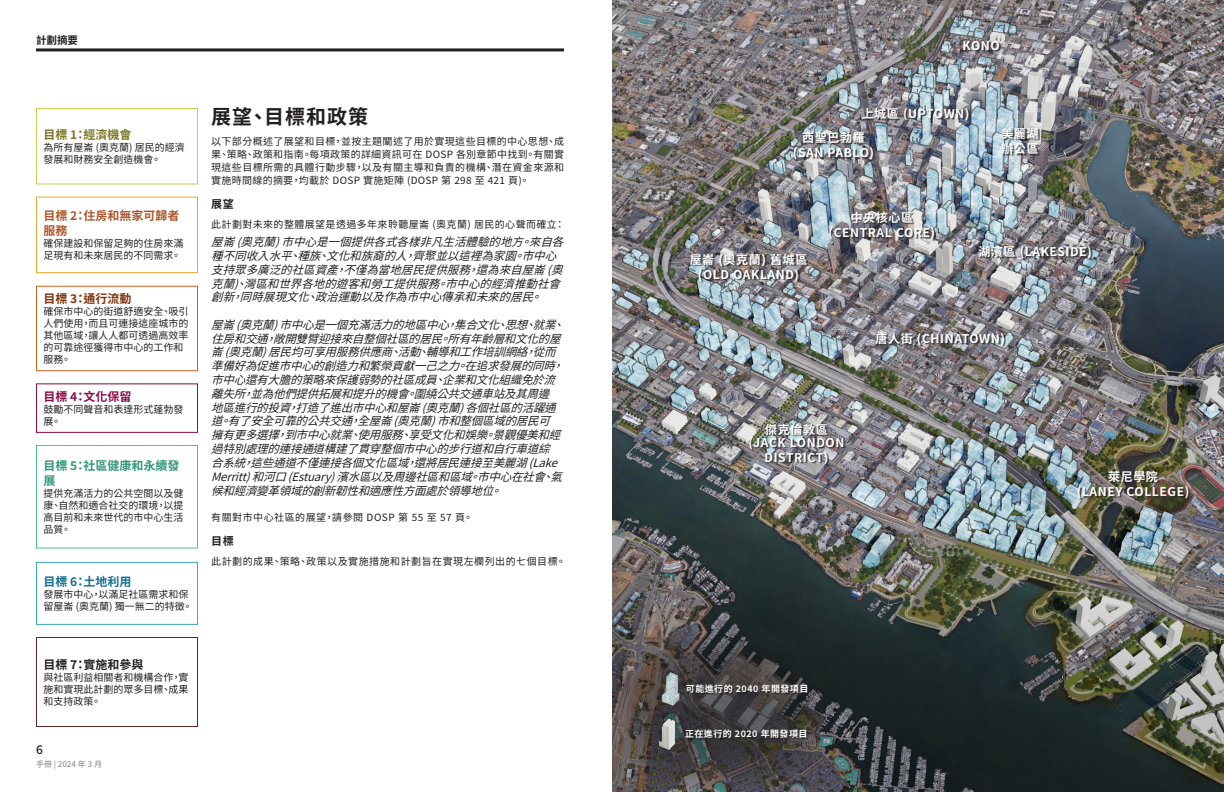
<style>
.page{position:relative;width:1224px;height:792px;background:#fff}
.page>*{position:absolute;margin:0;border:0;box-sizing:border-box;transform-origin:0 0}
.VA_Body_Text{font:700 20px "Noto Sans TC";letter-spacing:.05em;color:#231f20}
.VA_Body_Text-2{font:700 12px/13px "Noto Sans TC";letter-spacing:.05em;color:#fff;text-align:center}
.t1{font:700 12px/14.4px "Noto Sans TC";color:#ac5830}
.t2{font:700 12px/14.4px "Noto Sans TC";color:#33967a}
.t3{font:700 12px "Noto Sans TC";color:#231f20}
.t4{font:700 12px "Noto Sans TC";color:#7b7622}
.t5{font:700 12px "Noto Sans TC";color:#8a0a47}
.t6{font:700 12px "Noto Sans TC";color:#7b340d}
.t7{font:700 12px "Noto Sans TC";color:#146e8c}
.t8{font:500 12px "Noto Sans TC";color:#231f20}
.t9{font:italic 11.5px/13.9px "Noto Sans TC";color:#231f20}
.VA_Body_Text-3{font:700 11px "Noto Sans TC";color:#231f20}
.t10{font:700 10.5px "Noto Sans TC";color:#231f20}
.VA_Body_Text-4{font:10px/12px "Noto Sans TC";color:#231f20}
.VA_Body_Text-5{font:10px "Noto Sans TC";letter-spacing:.05em;color:#231f20}
.VA_Body_Text-6{font:10px "Noto Sans TC";letter-spacing:.04em;color:#231f20}
.VA_Body_Text-7{font:700 9px "Noto Sans TC";letter-spacing:.05em;color:#fff}
.t11{font:500 8px "Noto Sans TC";color:#939598}
</style>
<div class="page">
<hr style="left:36px;top:48px;width:528px;height:3px;background:#231f20">
<div style="left:610px;top:0;width:614px;height:792px;background:#fff;opacity:.27"></div>
<svg style="left:612px;top:631px;width:224px;height:160px;background:#444242"></svg>
<div style="left:750px;top:424px;width:95px;height:42px;background:#231f20;opacity:.75"></div>
<div style="left:691px;top:254px;width:118px;height:29px;background:#231f20;opacity:.75"></div>
<div style="left:1079px;top:471px;width:111px;height:29px;background:#231f20;opacity:.75"></div>
<div style="left:877px;top:334px;width:129px;height:14px;background:#231f20;opacity:.75"></div>
<div style="left:830px;top:212px;width:106px;height:30px;background:#231f20;opacity:.75"></div>
<div style="left:1002px;top:128px;width:38px;height:28px;background:#231f20;opacity:.75"></div>
<div style="left:863px;top:108px;width:108px;height:15px;background:#231f20;opacity:.75"></div>
<div style="left:964px;top:41px;width:37px;height:11px;background:#231f20;opacity:.75"></div>
<div style="left:979px;top:246px;width:114px;height:15px;background:#231f20;opacity:.75"></div>
<div style="left:795px;top:132px;width:80px;height:30px;background:#231f20;opacity:.75"></div>
<div style="left:36px;top:197px;width:162px;height:76px;border:1px solid #eea92d"></div>
<div style="left:36px;top:108px;width:162px;height:76px;border:1px solid #cbcc4a"></div>
<div style="left:36px;top:383px;width:162px;height:50px;border:1px solid #8a0a47"></div>
<div style="left:36px;top:286px;width:162px;height:85px;border:1px solid #c8641e"></div>
<div style="left:36px;top:445px;width:162px;height:103px;border:1px solid #50bf94"></div>
<div style="left:36px;top:562px;width:162px;height:63px;border:1px solid #3aa9ba"></div>
<div style="left:36px;top:637px;width:162px;height:90px;border:1px solid #632423"></div>
<img style="left:657px;top:719px;width:21px;height:34px">
<img style="left:657px;top:670px;width:27px;height:39px">
<div style="left:687px;top:685px;width:122px;height:10px;background:#231f20;opacity:.75"></div>
<div style="left:686px;top:730px;width:122px;height:10px;background:#231f20;opacity:.75"></div>
<p class="t10" style="left:36px;top:35px;width:43px">計劃摘要</p>
<p class="t4" style="left:44px;top:128px;width:89px">目標 1：經濟機會</p>
<p class="VA_Body_Text-4" style="left:44px;top:142px;width:143px">為所有屋崙 (奧克蘭) 居民的經濟發展和財務安全創造機會。</p>
<p class="t1" style="left:44px;top:209px;width:137px">目標 2：住房和無家可歸者服務</p>
<p class="VA_Body_Text-4" style="left:44px;top:237px;width:142px">確保建設和保留足夠的住房來滿足現有和未來居民的不同需求。</p>
<p class="t6" style="left:44px;top:292px;width:89px">目標 3：通行流動</p>
<p class="VA_Body_Text-4" style="left:44px;top:306px;width:147px">確保市中心的街道舒適安全、吸引人們使用，而且可連接這座城市的其他區域，讓人人都可透過高效率的可靠途徑獲得市中心的工作和服務。</p>
<p class="t5" style="left:44px;top:390px;width:89px">目標 4：文化保留</p>
<p class="VA_Body_Text-4" style="left:44px;top:403px;width:142px">鼓勵不同聲音和表達形式蓬勃發展。</p>
<p class="t2" style="left:44px;top:459px;width:137px">目標 5：社區健康和永續發展</p>
<p class="VA_Body_Text-4" style="left:44px;top:487px;width:142px;text-align:justify">提供充滿活力的公共空間以及健康、自然和適合社交的環境，以提高目前和未來世代的市中心生活品質。</p>
<p class="t7" style="left:44px;top:575px;width:89px">目標 6：土地利用</p>
<p class="VA_Body_Text-4" style="left:44px;top:589px;width:150px">發展市中心，以滿足社區需求和保留屋崙 (奧克蘭) 獨一無二的特徵。</p>
<p class="t3" style="left:44px;top:658px;width:101px">目標 7：實施和參與</p>
<p class="VA_Body_Text-4" style="left:44px;top:671px;width:147px;text-align:justify">與社區利益相關者和機構合作，實施和實現此計劃的眾多目標、成果和支持政策。</p>
<p class="t8" style="left:36px;top:743px;width:8px">6</p>
<p class="t11" style="left:36px;top:759px;width:68px">手冊 | 2024 年 3 月</p>
<p class="VA_Body_Text" style="left:211px;top:105px;width:159px">展望、目標和政策</p>
<p class="VA_Body_Text-4" style="left:211px;top:136px;width:354px;line-height:13px;text-align:justify">以下部分概述了展望和目標，並按主題闡述了用於實現這些目標的中心思想、成果、策略、政策和指南。每項政策的詳細資訊可在 DOSP 各別章節中找到。有關實現這些目標所需的具體行動步驟，以及有關主導和負責的機構、潛在資金來源和實施時間線的摘要，均載於 DOSP 實施矩陣 (DOSP 第 298 至 421 頁)。</p>
<p class="VA_Body_Text-3" style="left:211px;top:198px;width:24px">展望</p>
<p class="VA_Body_Text-6" style="left:211px;top:219px;width:355px">此計劃對未來的整體展望是透過多年來聆聽屋崙 (奧克蘭) 居民的心聲而確立：</p>
<p class="t9" style="left:211px;top:235px;width:362px">屋崙(奧克蘭)市中心是一個提供各式各樣非凡生活體驗的地方。來自各種不同收入水平、種族、文化和族裔的人，齊聚並以這裡為家園。市中心支持眾多廣泛的社區資產，不僅為當地居民提供服務，還為來自屋崙(奧克蘭)、灣區和世界各地的遊客和勞工提供服務。市中心的經濟推動社會創新，同時展現文化、政治運動以及作為市中心傳承和未來的居民。</p>
<p class="t9" style="left:211px;top:318px;width:363px">屋崙(奧克蘭)市中心是一個充滿活力的地區中心，集合文化、思想、就業、住房和交通，敞開雙臂迎接來自整個社區的居民。所有年齡層和文化的屋崙(奧克蘭)居民均可享用服務供應商、活動、輔導和工作培訓網絡，從而準備好為促進市中心的創造力和繁榮貢獻一己之力。在追求發展的同時，市中心還有大膽的策略來保護弱勢的社區成員、企業和文化組織免於流離失所，並為他們提供拓展和提升的機會。圍繞公共交通車站及其周邊地區進行的投資，打造了進出市中心和屋崙(奧克蘭)各個社區的活躍通道。有了安全可靠的公共交通，全屋崙(奧克蘭)市和整個區域的居民可擁有更多選擇，到市中心就業、使用服務、享受文化和娛樂。景觀優美和經過特別處理的連接通道構建了貫穿整個市中心的步行道和自行車道綜合系統，這些通道不僅連接各個文化區域，還將居民連接至美麗湖(Lake Merritt)和河口(Estuary)濱水區以及周邊社區和區域。市中心在社會、氣候和經濟變革領域的創新韌性和適應性方面處於領導地位。</p>
<p class="VA_Body_Text-5" style="left:211px;top:512px;width:264px">有關對市中心社區的展望，請參閱 DOSP 第 55 至 57 頁。</p>
<p class="VA_Body_Text-3" style="left:211px;top:535px;width:24px">目標</p>
<p class="VA_Body_Text-5" style="left:211px;top:556px;width:356px">此計劃的成果、策略、政策以及實施措施和計劃旨在實現左欄列出的七個目標。</p>
<p class="VA_Body_Text-2" style="left:963px;top:39px;width:39px">KONO</p>
<p class="VA_Body_Text-2" style="left:862px;top:107px;width:109px">上城區 (UPTOWN)</p>
<p class="VA_Body_Text-2" style="left:802px;top:131px;width:64px">西聖巴勃羅</p>
<p class="VA_Body_Text-2" style="left:793px;top:146px;width:83px">(SAN PABLO)</p>
<p class="VA_Body_Text-2" style="left:1001px;top:127px;width:39px">美麗湖</p>
<p class="VA_Body_Text-2" style="left:1001px;top:142px;width:39px">辦公區</p>
<p class="VA_Body_Text-2" style="left:690px;top:253px;width:119px">屋崙 (奧克蘭) 舊城區</p>
<p class="VA_Body_Text-2" style="left:698px;top:268px;width:103px">(OLD OAKLAND)</p>
<p class="VA_Body_Text-2" style="left:851px;top:212px;width:64px">中央核心區</p>
<p class="VA_Body_Text-2" style="left:829px;top:227px;width:108px">(CENTRAL CORE)</p>
<p class="VA_Body_Text-2" style="left:978px;top:245px;width:115px">湖濱區 (LAKESIDE)</p>
<p class="VA_Body_Text-2" style="left:749px;top:423px;width:97px">傑克倫敦區(JACK LONDON</p>
<p class="VA_Body_Text-2" style="left:765px;top:451px;width:65px">DISTRICT)</p>
<p class="VA_Body_Text-2" style="left:876px;top:333px;width:131px">唐人街 (CHINATOWN)</p>
<p class="VA_Body_Text-2" style="left:1108px;top:470px;width:51px">萊尼學院</p>
<p class="VA_Body_Text-2" style="left:1077px;top:485px;width:114px">(LANEY COLLEGE)</p>
<p class="VA_Body_Text-7" style="left:686px;top:684px;width:124px">可能進行的 2040 年開發項目</p>
<p class="VA_Body_Text-7" style="left:685px;top:729px;width:124px">正在進行的 2020 年開發項目</p>
</div>
